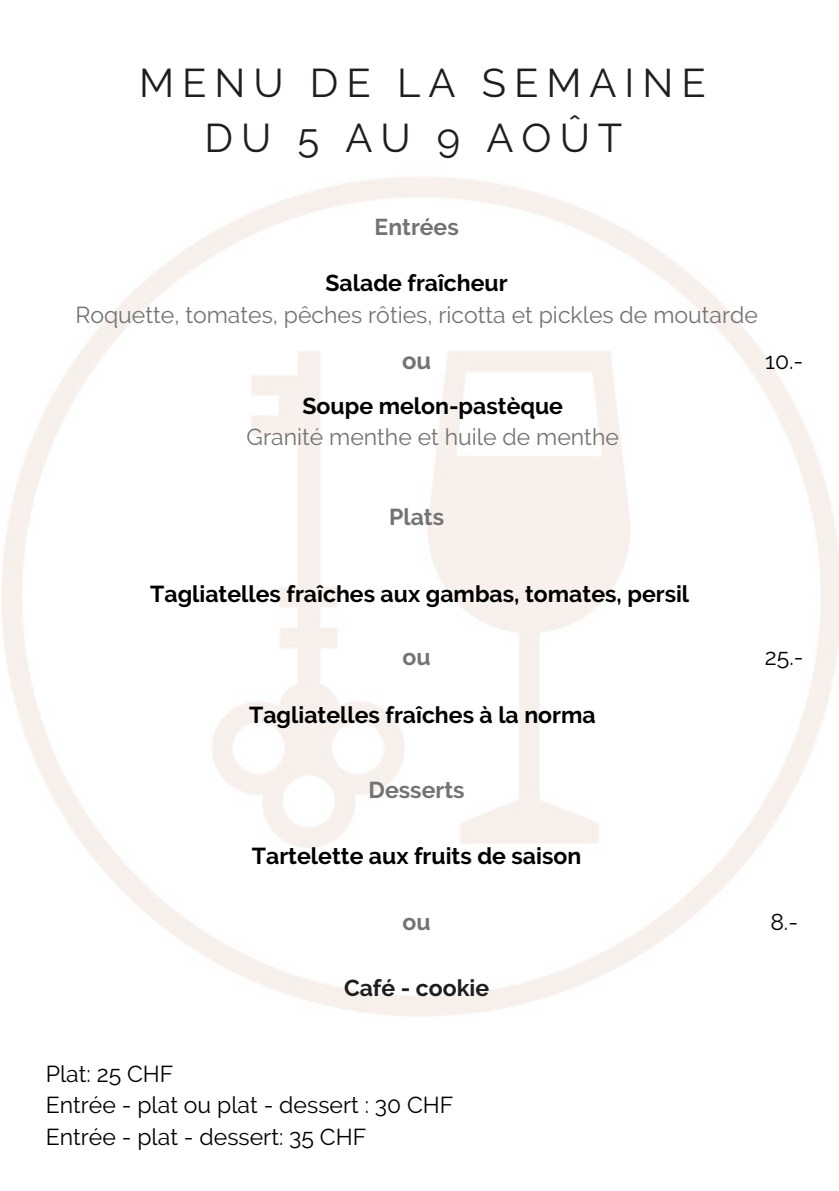
<style>
.page{position:relative;width:839px;height:1191px;background:#fff}
.page>*{position:absolute;margin:0;border:0;box-sizing:border-box;transform-origin:0 0}
.t1{font:40px/55.6px "Raleway";letter-spacing:.2em;color:#211d1f;text-align:center}
.t2{font:700 23.8px "Raleway";color:#737373}
.t3{font:700 23px "Raleway";color:#000}
.t4{font:23px "Raleway";color:#737373}
.t5{font:23px/31.6px "Raleway";color:#000}
.t6{font:700 23px "Raleway";color:#737373}
.t7{font:700 23px "Raleway";color:#211d1f}
</style>
<div class="page">
<h1 class="t1" style="left:139px;top:55px;width:568px">MENU DE LA SEMAINE<br>DU 5 AU 9 AOÛT</h1>
<p class="t6" style="left:374px;top:214px;width:86px">Entrées</p>
<p class="t3" style="left:325px;top:270px;width:184px">Salade fraîcheur</p>
<p class="t4" style="left:75px;top:301px;width:684px">Roquette, tomates, pêches rôties, ricotta et pickles de moutarde</p>
<p class="t2" style="left:402px;top:347px;width:31px">ou</p>
<p class="t5" style="left:765px;top:345px;width:39px">10.-</p>
<p class="t3" style="left:302px;top:392px;width:262px">Soupe melon-pastèque</p>
<p class="t4" style="left:246px;top:424px;width:374px">Granité menthe et huile de menthe</p>
<p class="t6" style="left:389px;top:503px;width:57px">Plats</p>
<p class="t3" style="left:150px;top:581px;width:540px">Tagliatelles fraîches aux gambas, tomates, persil</p>
<p class="t6" style="left:402px;top:644px;width:30px">ou</p>
<p class="t3" style="left:249px;top:702px;width:348px">Tagliatelles fraîches à la norma</p>
<p class="t6" style="left:368px;top:777px;width:98px">Desserts</p>
<p class="t3" style="left:252px;top:843px;width:331px">Tartelette aux fruits de saison</p>
<p class="t6" style="left:402px;top:909px;width:30px">ou</p>
<p class="t7" style="left:344px;top:975px;width:147px">Café - cookie</p>
<p class="t5" style="left:764px;top:642px;width:40px">25.-</p>
<p class="t5" style="left:770px;top:906px;width:29px">8.-</p>
<p class="t5" style="left:46px;top:1058px;width:409px">Plat: 25 CHF<br>Entrée - plat ou plat - dessert : 30 CHF<br>Entrée - plat - dessert: 35 CHF</p>
</div>
